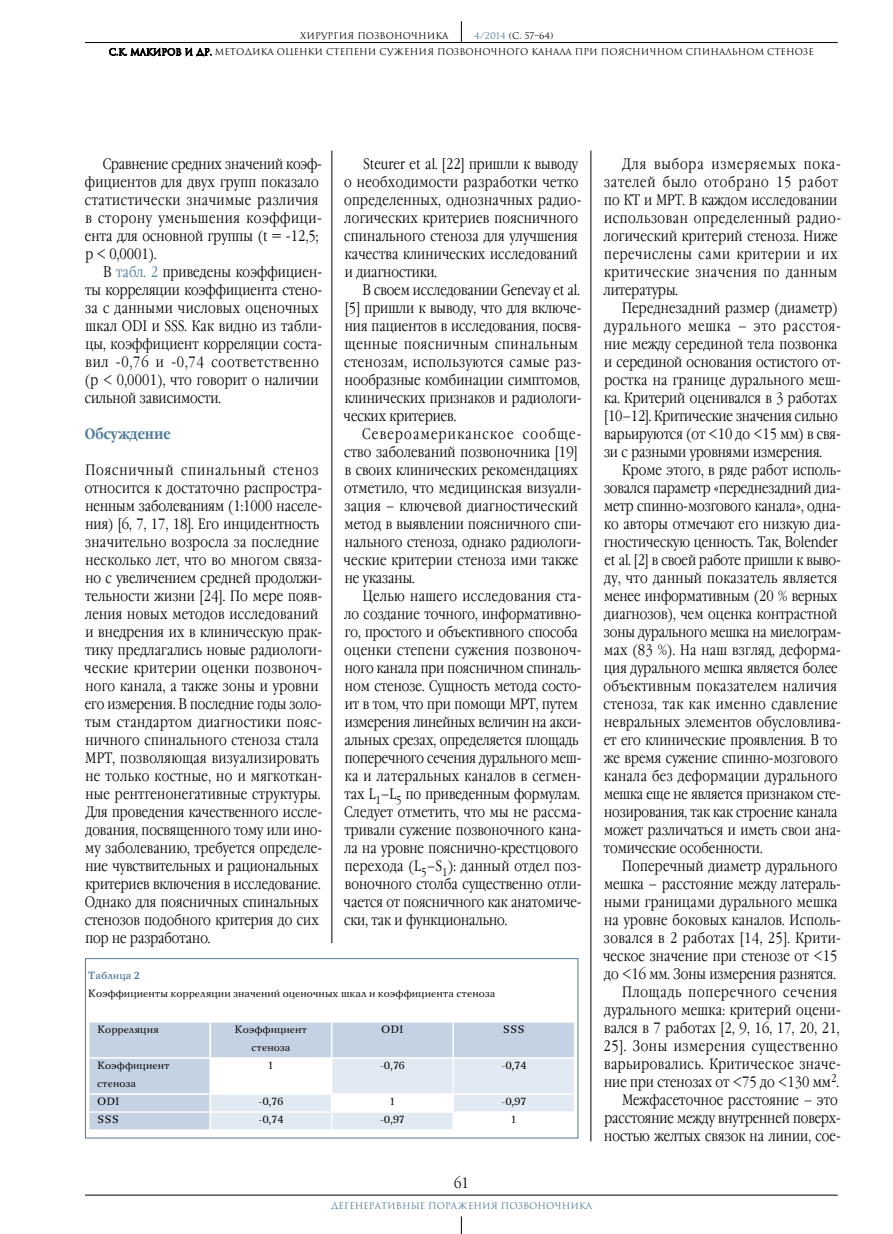
<style>
.page{position:relative;width:893px;height:1234px;background:#fff}
.page>*{position:absolute;margin:0;border:0;box-sizing:border-box;transform-origin:0 0}
.t1{font:300 15px/18px "Garamond Narrow C";letter-spacing:.01em;color:#000}
.t2{font:300 15px/18px "Garamond Narrow C";letter-spacing:.045em;color:#000}
.t3{font:300 15px "Garamond Narrow C";letter-spacing:.03em;color:#000}
.t4{font:300 15px "Garamond Narrow C";letter-spacing:.05em;color:#000}
.t5{font:700 15px "Garamond Narrow C";color:#4e7a98}
.t6{font:10.5px/18px "New Journal C";color:#000;text-align:center}
.t7{font:700 10.5px "New Journal C";color:#4e7a98}
.t8{font:9px/15.9px "Romul";color:#000}
.t9{font:9px "Romul";color:#4e7a98}
.s1{color:#4e7a98}
</style>
<div class="page">
<hr style="left:85px;top:1194px;width:753px;height:1px;background:#000">
<svg style="left:461px;top:1216px;width:1px;height:17px"></svg>
<hr style="left:85px;top:42px;width:753px;height:1px;background:#000">
<svg style="left:461px;top:21px;width:1px;height:21px"></svg>
<svg style="left:109px;top:43px;width:103px;height:14px"></svg>
<hr style="left:332px;top:150px;width:1px;height:792px;background:#000">
<hr style="left:591px;top:150px;width:1px;height:990px;background:#000">
<svg style="left:85px;top:958px;width:494px;height:180px"></svg>
<p class="t8" style="left:109px;top:28px;width:707px;text-indent:365px"><span class="s1">4/2014</span> (С. 57–64)<br>С.К. Макиров и др. Методика оценки степени сужения позвоночного канала при поясничном спинальном стенозе</p>
<p class="t8" style="left:300px;top:28px;width:150px">ХИРУРГИЯ ПОЗВОНОЧНИКА</p>
<p class="t1" style="left:85px;top:155px;width:239px;text-indent:18px">Сравнение средних значений коэф&shy;фициентов для двух групп показало статистически значимые различия в сторону уменьшения коэффици&shy;ента для основной группы (t = -12,5; р &lt; 0,0001).</p>
<p class="t1" style="left:85px;top:263px;width:239px;text-indent:18px">В <span class="s1">табл. 2</span> приведены коэффициен&shy;ты корреляции коэффициента стено&shy;за с данными числовых оценочных шкал ODI и SSS. Как видно из табли&shy;цы, коэффициент корреляции соста&shy;вил -0,76 и -0,74 соответственно (p &lt; 0,0001), что говорит о наличии сильной зависимости.</p>
<p class="t5" style="left:85px;top:425px;width:87px">Обсуждение</p>
<p class="t1" style="left:84px;top:461px;width:240px">Поясничный спинальный стеноз относится к достаточно распростра&shy;ненным заболеваниям (1:1000 населе&shy;ния) [6, 7, 17, 18]. Его инцидентность значительно возросла за последние несколько лет, что во многом связа&shy;но с увеличением средней продолжи&shy;тельности жизни [24]. По мере появ&shy;ления новых методов исследований и внедрения их в клиническую прак&shy;тику предлагались новые радиологи&shy;ческие критерии оценки позвоноч&shy;ного канала, а также зоны и уровни его измерения. В последние годы золо&shy;тым стандартом диагностики пояс&shy;ничного спинального стеноза стала МРТ, позволяющая визуализировать не только костные, но и мягкоткан&shy;ные рентгенонегативные структуры.<br>Для проведения качественного иссле&shy;дования, посвященного тому или ино&shy;му заболеванию, требуется определе&shy;ние чувствительных и рациональных критериев включения в исследование.<br>Однако для поясничных спинальных стенозов подобного критерия до сих пор не разработано.</p>
<p class="t1" style="left:344px;top:155px;width:239px;text-indent:19px">Steurer et al. [22] пришли к выводу о необходимости разработки четко определенных, однозначных радио&shy;логических критериев поясничного спинального стеноза для улучшения качества клинических исследований и диагностики.</p>
<p class="t1" style="left:344px;top:281px;width:240px;text-indent:19px">В своем исследовании Genevay et al. [5] пришли к выводу, что для включе&shy;ния пациентов в исследования, посвя&shy;щенные поясничным спинальным стенозам, используются самые раз&shy;нообразные комбинации симптомов, клинических признаков и радиологи&shy;ческих критериев.</p>
<p class="t1" style="left:344px;top:425px;width:240px;text-indent:19px">Североамериканское сообще&shy;ство заболеваний позвоночника [19] в своих клинических рекомендациях отметило, что медицинская визуали&shy;зация – ключевой диагностический метод в выявлении поясничного спи&shy;нального стеноза, однако радиологи&shy;ческие критерии стеноза ими также не указаны.</p>
<p class="t1" style="left:344px;top:587px;width:240px;text-indent:19px">Целью нашего исследования ста&shy;ло создание точного, информативно&shy;го, простого и объективного способа оценки степени сужения позвоноч&shy;ного канала при поясничном спиналь&shy;ном стенозе. Сущность метода состо&shy;ит в том, что при помощи МРТ, путем измерения линейных величин на акси&shy;альных срезах, определяется площадь поперечного сечения дурального меш&shy;ка и латеральных каналов в сегмен&shy;тах L<sub>1</sub>–L<sub>5</sub> по приведенным формулам.<br>Следует отметить, что мы не рассма&shy;тривали сужение позвоночного кана&shy;ла на уровне пояснично-крестцового перехода (L<sub>5</sub>–S<sub>1</sub>): данный отдел поз&shy;воночного столба существенно отли&shy;чается от поясничного как анатомиче&shy;ски, так и функционально.</p>
<p class="t7" style="left:88px;top:968px;width:53px">Таблица 2</p>
<p class="t6" style="left:88px;top:984px;width:409px">Коэффициенты корреляции значений оценочных шкал и коэффициента стеноза</p>
<p class="t6" style="left:97px;top:1020px;width:63px">Корреляция</p>
<p class="t6" style="left:235px;top:1020px;width:74px">Коэффициент стеноза</p>
<p class="t6" style="left:381px;top:1020px;width:24px">ODI</p>
<p class="t6" style="left:503px;top:1020px;width:24px">SSS</p>
<p class="t6" style="left:97px;top:1056px;width:74px;text-align:left">Коэффициент стеноза</p>
<p class="t6" style="left:268px;top:1056px;width:7px">1</p>
<p class="t6" style="left:380px;top:1056px;width:26px">-0,76</p>
<p class="t6" style="left:502px;top:1056px;width:26px">-0,74</p>
<p class="t6" style="left:97px;top:1092px;width:24px">ODI</p>
<p class="t6" style="left:259px;top:1092px;width:26px">-0,76</p>
<p class="t6" style="left:389px;top:1092px;width:7px">1</p>
<p class="t6" style="left:502px;top:1092px;width:26px">-0,97</p>
<p class="t6" style="left:97px;top:1110px;width:24px">SSS</p>
<p class="t6" style="left:259px;top:1110px;width:26px">-0,74</p>
<p class="t6" style="left:380px;top:1110px;width:26px">-0,97</p>
<p class="t6" style="left:511px;top:1110px;width:7px">1</p>
<p class="t2" style="left:604px;top:155px;width:239px;text-indent:19px">Для выбора измеряемых пока&shy;зателей было отобрано 15 работ по КТ и МРТ. В каждом исследовании использован определенный радио&shy;логический критерий стеноза. Ниже перечислены сами критерии и их критические значения по данным литературы.</p>
<p class="t1" style="left:604px;top:299px;width:238px;text-indent:18px">Переднезадний размер (диаметр) дурального мешка – это расстоя&shy;ние между серединой тела позвонка и серединой основания остистого от&shy;ростка на границе дурального меш&shy;ка. Критерий оценивался в 3 работах [10–12]. Критические значения сильно варьируются (от &lt;10 до &lt;15 мм) в свя&shy;зи с разными уровнями измерения.</p>
<p class="t1" style="left:603px;top:461px;width:239px;text-indent:19px">Кроме этого, в ряде работ исполь&shy;зовался параметр «переднезадний диа&shy;метр спинно-мозгового канала», одна&shy;ко авторы отмечают его низкую диа&shy;гностическую ценность. Так, Bolender et al. [2] в своей работе пришли к выво&shy;ду, что данный показатель является менее информативным (20 % верных диагнозов), чем оценка контрастной зоны дурального мешка на миелограм&shy;мах (83 %). На наш взгляд, деформа&shy;ция дурального мешка является более объективным показателем наличия стеноза, так как именно сдавление невральных элементов обусловлива&shy;ет его клинические проявления. В то же время сужение спинно-мозгового канала без деформации дурального мешка еще не является признаком сте&shy;нозирования, так как строение канала может различаться и иметь свои ана&shy;томические особенности.</p>
<p class="t1" style="left:622px;top:857px;width:217px">Поперечный диаметр дурального</p>
<p class="t1" style="left:604px;top:875px;width:238px">мешка – расстояние между латераль-</p>
<p class="t1" style="left:604px;top:893px;width:235px">ными границами дурального мешка</p>
<p class="t1" style="left:604px;top:911px;width:238px">на уровне боковых каналов. Исполь-</p>
<p class="t3" style="left:604px;top:929px;width:239px">зовался в 2 работах [14, 25]. Крити-</p>
<p class="t1" style="left:603px;top:947px;width:236px">ческое значение при стенозе от &lt;15</p>
<p class="t1" style="left:604px;top:965px;width:233px">до &lt;16 мм. Зоны измерения разнятся.</p>
<p class="t4" style="left:622px;top:983px;width:217px">Площадь поперечного сечения</p>
<p class="t1" style="left:604px;top:1001px;width:238px">дурального мешка: критерий оцени-</p>
<p class="t1" style="left:604px;top:1019px;width:237px">вался в 7 работах [2, 9, 16, 17, 20, 21,</p>
<p class="t2" style="left:604px;top:1037px;width:236px">25]. Зоны измерения существенно</p>
<p class="t3" style="left:604px;top:1055px;width:238px">варьировались. Критическое значе-</p>
<p class="t1" style="left:604px;top:1073px;width:236px">ние при стенозах от &lt;75 до &lt;130 мм<sup>2</sup>.</p>
<p class="t1" style="left:622px;top:1091px;width:217px">Межфасеточное расстояние – это</p>
<p class="t1" style="left:604px;top:1109px;width:238px">расстояние между внутренней поверх-</p>
<p class="t1" style="left:604px;top:1127px;width:238px">ностью желтых связок на линии, сое-</p>
<p class="t1" style="left:454px;top:1173px;width:16px">61</p>
<p class="t9" style="left:331px;top:1200px;width:263px">Дегенеративные поражения позвоночника</p>
</div>
